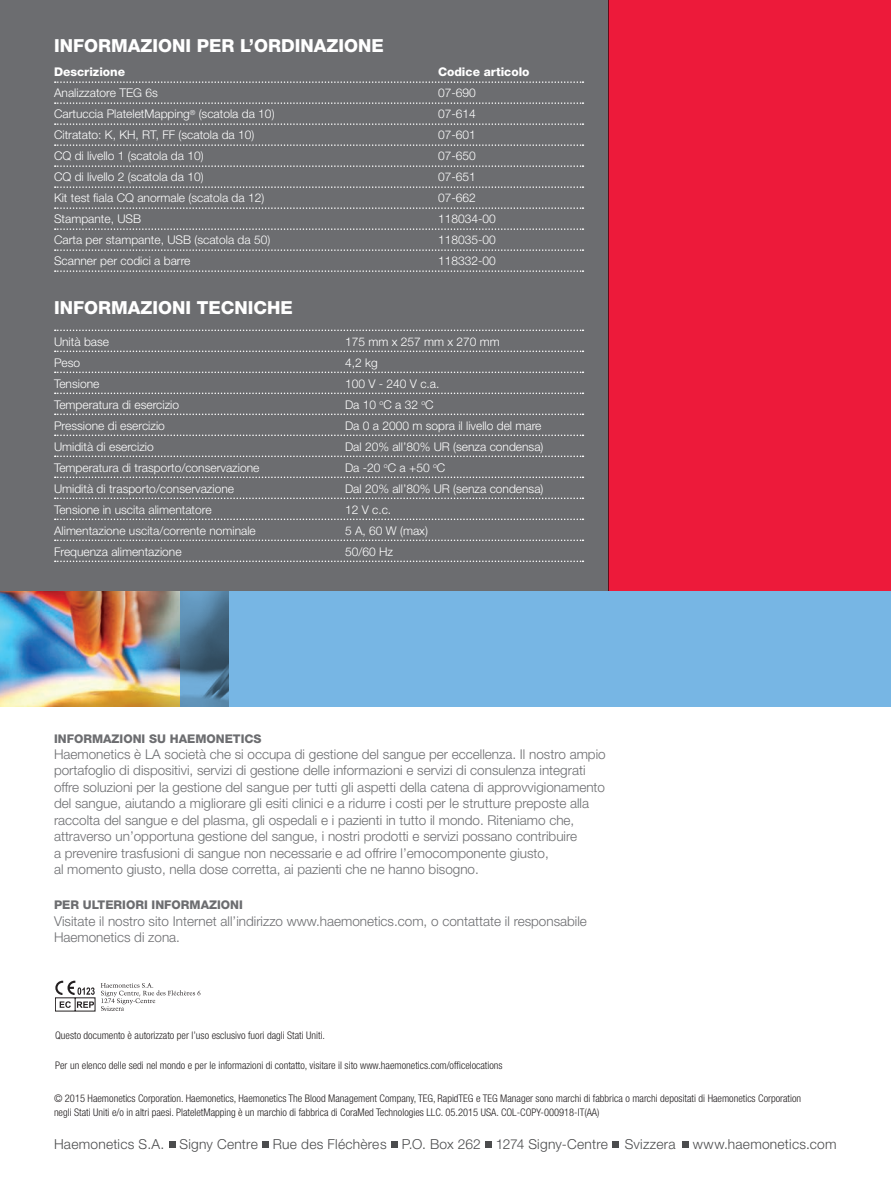
<style>
.page{position:relative;width:891px;height:1188px;background:#fff}
.page>*{position:absolute;margin:0;border:0;box-sizing:border-box;transform-origin:0 0}
.t1{font:800 18px "Helvetica Neue LT Std";color:#fff}
.t2{font:300 13.8px "Helvetica Neue LT Std";letter-spacing:.015em;color:#4b4c4d}
.t3{font:300 13.5px/16.5px "Helvetica Neue LT Std";color:#6c6d70}
.t4{font:300 12px "Helvetica Neue LT Std";color:#fff}
.t5{font:800 12px "Helvetica Neue LT Std";color:#6c6d70}
.t6{font:800 12px "Helvetica Neue LT Std";color:#fff}
.t7{font:300 condensed 10.5px/13.5px "Helvetica Neue LT Std";color:#231f20}
.t8{font:6.9px "Times New Roman";color:#231f20}
</style>
<div class="page">
<img style="left:0;top:591px;width:181px;height:115px">
<div style="left:0;top:0;width:608px;height:591px;background:#6c6d70"></div>
<div style="left:608px;top:0;width:283px;height:591px;background:#ed1a3a"></div>
<svg style="left:169px;top:1142px;width:6px;height:6px"></svg>
<div style="left:262px;top:1142px;width:7px;height:6px;background:#4b4c4d"></div>
<svg style="left:391px;top:1142px;width:6px;height:6px"></svg>
<div style="left:485px;top:1142px;width:7px;height:6px;background:#4b4c4d"></div>
<svg style="left:613px;top:1142px;width:6px;height:6px"></svg>
<svg style="left:682px;top:1142px;width:6px;height:6px"></svg>
<svg style="left:55px;top:81px;width:528px;height:2px"></svg>
<svg style="left:55px;top:102px;width:528px;height:2px"></svg>
<svg style="left:55px;top:123px;width:528px;height:2px"></svg>
<svg style="left:55px;top:144px;width:528px;height:2px"></svg>
<svg style="left:55px;top:165px;width:528px;height:2px"></svg>
<svg style="left:55px;top:186px;width:528px;height:2px"></svg>
<svg style="left:55px;top:207px;width:528px;height:2px"></svg>
<svg style="left:55px;top:228px;width:528px;height:2px"></svg>
<svg style="left:55px;top:249px;width:528px;height:2px"></svg>
<svg style="left:55px;top:270px;width:528px;height:2px"></svg>
<svg style="left:55px;top:330px;width:528px;height:1px"></svg>
<svg style="left:55px;top:351px;width:528px;height:1px"></svg>
<svg style="left:55px;top:372px;width:528px;height:1px"></svg>
<svg style="left:55px;top:393px;width:528px;height:1px"></svg>
<svg style="left:55px;top:414px;width:528px;height:1px"></svg>
<svg style="left:55px;top:435px;width:528px;height:1px"></svg>
<svg style="left:55px;top:456px;width:528px;height:1px"></svg>
<svg style="left:55px;top:477px;width:528px;height:1px"></svg>
<svg style="left:55px;top:498px;width:528px;height:1px"></svg>
<svg style="left:55px;top:519px;width:528px;height:1px"></svg>
<svg style="left:55px;top:540px;width:528px;height:1px"></svg>
<svg style="left:55px;top:561px;width:528px;height:1px"></svg>
<div style="left:181px;top:591px;width:710px;height:115px;background:#77b6e4"></div>
<svg style="left:55px;top:981px;width:145px;height:30px"></svg>
<h1 class="t1" style="left:54px;top:35px;width:331px">INFORMAZIONI PER L’ORDINAZIONE</h1>
<p class="t6" style="left:54px;top:65px;width:73px">DESCRIZIONE</p>
<p class="t6" style="left:438px;top:65px;width:93px">CODICE ARTICOLO</p>
<p class="t4" style="left:54px;top:86px;width:105px">Analizzatore TEG 6s</p>
<p class="t4" style="left:438px;top:86px;width:39px">07-690</p>
<p class="t4" style="left:54px;top:107px;width:222px">Cartuccia PlateletMapping<sup>®</sup> (scatola da 10)</p>
<p class="t4" style="left:438px;top:107px;width:39px">07-614</p>
<p class="t4" style="left:54px;top:128px;width:202px">Citratato: K, KH, RT, FF (scatola da 10)</p>
<p class="t4" style="left:438px;top:128px;width:39px">07-601</p>
<p class="t4" style="left:54px;top:149px;width:151px">CQ di livello 1 (scatola da 10)</p>
<p class="t4" style="left:438px;top:149px;width:39px">07-650</p>
<p class="t4" style="left:54px;top:170px;width:151px">CQ di livello 2 (scatola da 10)</p>
<p class="t4" style="left:438px;top:170px;width:39px">07-651</p>
<p class="t4" style="left:54px;top:191px;width:212px">Kit test fiala CQ anormale (scatola da 12)</p>
<p class="t4" style="left:438px;top:191px;width:39px">07-662</p>
<p class="t4" style="left:54px;top:212px;width:89px">Stampante, USB</p>
<p class="t4" style="left:438px;top:212px;width:59px">118034-00</p>
<p class="t4" style="left:54px;top:233px;width:218px">Carta per stampante, USB (scatola da 50)</p>
<p class="t4" style="left:438px;top:233px;width:59px">118035-00</p>
<p class="t4" style="left:54px;top:254px;width:138px">Scanner per codici a barre</p>
<p class="t4" style="left:438px;top:254px;width:59px">118332-00</p>
<h1 class="t1" style="left:54px;top:297px;width:240px">INFORMAZIONI TECNICHE</h1>
<p class="t4" style="left:54px;top:334px;width:57px">Unità base</p>
<p class="t4" style="left:345px;top:334px;width:156px">175 mm x 257 mm x 270 mm</p>
<p class="t4" style="left:54px;top:355px;width:28px">Peso</p>
<p class="t4" style="left:345px;top:355px;width:34px">4,2 kg</p>
<p class="t4" style="left:54px;top:376px;width:47px">Tensione</p>
<p class="t4" style="left:345px;top:376px;width:96px">100 V - 240 V c.a.</p>
<p class="t4" style="left:54px;top:397px;width:127px">Temperatura di esercizio</p>
<p class="t4" style="left:345px;top:397px;width:90px">Da 10 <sup>o</sup>C a 32 <sup>o</sup>C</p>
<p class="t4" style="left:54px;top:418px;width:112px">Pressione di esercizio</p>
<p class="t4" style="left:345px;top:418px;width:198px">Da 0 a 2000 m sopra il livello del mare</p>
<p class="t4" style="left:54px;top:439px;width:101px">Umidità di esercizio</p>
<p class="t4" style="left:345px;top:439px;width:200px">Dal 20% all’80% UR (senza condensa)</p>
<p class="t4" style="left:54px;top:460px;width:207px">Temperatura di trasporto/conservazione</p>
<p class="t4" style="left:345px;top:460px;width:102px">Da -20 <sup>o</sup>C a +50 <sup>o</sup>C</p>
<p class="t4" style="left:54px;top:481px;width:182px">Umidità di trasporto/conservazione</p>
<p class="t4" style="left:345px;top:481px;width:200px">Dal 20% all’80% UR (senza condensa)</p>
<p class="t4" style="left:54px;top:502px;width:159px">Tensione in uscita alimentatore</p>
<p class="t4" style="left:345px;top:502px;width:48px">12 V c.c.</p>
<p class="t4" style="left:54px;top:523px;width:203px">Alimentazione uscita/corrente nominale</p>
<p class="t4" style="left:345px;top:523px;width:84px">5 A, 60 W (max)</p>
<p class="t4" style="left:54px;top:544px;width:129px">Frequenza alimentazione</p>
<p class="t4" style="left:345px;top:544px;width:50px">50/60 Hz</p>
<p class="t5" style="left:54px;top:731px;width:209px">INFORMAZIONI SU HAEMONETICS</p>
<p class="t3" style="left:54px;top:746px;width:553px">Haemonetics è LA società che si occupa di gestione del sangue per eccellenza. Il nostro ampio portafoglio di dispositivi, servizi di gestione delle informazioni e servizi di consulenza integrati offre soluzioni per la gestione del sangue per tutti gli aspetti della catena di approvvigionamento del sangue, aiutando a migliorare gli esiti clinici e a ridurre i costi per le strutture preposte alla raccolta del sangue e del plasma, gli ospedali e i pazienti in tutto il mondo. Riteniamo che, attraverso un’opportuna gestione del sangue, i nostri prodotti e servizi possano contribuire<br>a prevenire trasfusioni di sangue non necessarie e ad offrire l’emocomponente giusto,<br>al momento giusto, nella dose corretta, ai pazienti che ne hanno bisogno.</p>
<p class="t5" style="left:54px;top:898px;width:189px">PER ULTERIORI INFORMAZIONI</p>
<p class="t3" style="left:54px;top:912px;width:534px">Visitate il nostro sito Internet all’indirizzo www.haemonetics.com, o contattate il responsabile<br>Haemonetics di zona.</p>
<p class="t8" style="left:104px;top:1004px;width:13px">vizz</p>
<p class="t7" style="left:55px;top:1029px;width:272px">Questo documento è autorizzato per l’uso esclusivo fuori dagli Stati Uniti.</p>
<p class="t7" style="left:55px;top:1059px;width:449px">Per un elenco delle sedi nel mondo e per le informazioni di contatto, visitare il sito www.haemonetics.com/officelocations</p>
<p class="t7" style="left:54px;top:1092px;width:749px">© 2015 Haemonetics Corporation. Haemonetics, Haemonetics The Blood Management Company, TEG, RapidTEG e TEG Manager sono marchi di fabbrica o marchi depositati di Haemonetics Corporation negli Stati Uniti e/o in altri paesi. PlateletMapping è un marchio di fabbrica di CoraMed Technologies LLC. 05.2015 USA. COL-COPY-000918-IT(AA)</p>
<p class="t2" style="left:54px;top:1135px;width:784px">Haemonetics S.A. Signy Centre Rue des Fléchères P.O. Box 262 1274 Signy-Centre Svizzera www.haemonetics.com</p>
</div>
